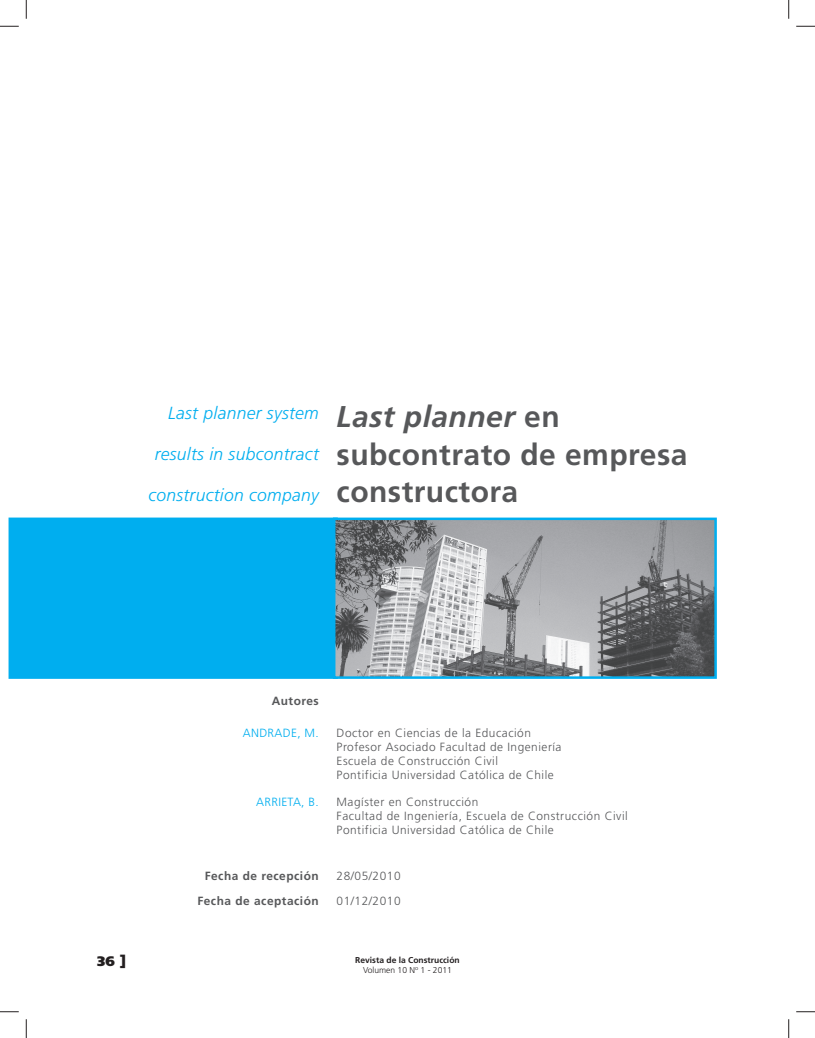
<style>
.page{position:relative;width:815px;height:1038px;background:#fff}
.page>*{position:absolute;margin:0;border:0;box-sizing:border-box;transform-origin:0 0}
.t1{font:700 30px/37.5px "Frutiger";letter-spacing:.015em;color:#57585a}
.t2{font:italic 300 17.5px "Frutiger";letter-spacing:.015em;color:#00aeef}
.t3{font:900 13.75px "Frutiger";color:#231f20}
.t4{font:300 11.88px/13.8px "Frutiger";letter-spacing:.045em;color:#57585a}
.t5{font:700 11.88px/24.8px "Frutiger";letter-spacing:.045em;color:#57585a;text-align:right}
.t6{font:300 11.88px "Frutiger";letter-spacing:.03em;color:#00aeef}
.t7{font:700 8.5px/9.6px "Frutiger";color:#231f20;text-align:center}
.s1{font-style:italic}
.s2{font-size:15px}
.s3{font-weight:300}
</style>
<div class="page">
<div style="left:10px;top:519px;width:326px;height:158px;background:#00aeef"></div>
<div style="left:9px;top:517px;width:329px;height:162px;border:2px solid #00aeef"></div>
<img style="left:336px;top:520px;width:377px;height:156px">
<div style="left:333px;top:517px;width:383px;height:162px;border:2px solid #00aeef"></div>
<svg style="left:0;top:25px;width:19px;height:2px"></svg>
<svg style="left:796px;top:25px;width:18px;height:2px"></svg>
<svg style="left:0;top:1011px;width:19px;height:1px"></svg>
<svg style="left:796px;top:1011px;width:18px;height:1px"></svg>
<svg style="left:25px;top:0;width:2px;height:19px"></svg>
<svg style="left:25px;top:1019px;width:2px;height:19px"></svg>
<svg style="left:788px;top:0;width:1px;height:19px"></svg>
<svg style="left:788px;top:1019px;width:1px;height:19px"></svg>
<h2 class="t2" style="left:168px;top:406px;width:152px">Last planner system</h2>
<h2 class="t2" style="left:155px;top:447px;width:165px">results in subcontract</h2>
<h2 class="t2" style="left:148px;top:488px;width:172px">construction company</h2>
<h1 class="t1" style="left:336px;top:400px;width:352px"><span class="s1">Last planner</span> en subcontrato de empresa constructora</h1>
<p class="t5" style="left:272px;top:690px;width:49px">Autores</p>
<p class="t6" style="left:243px;top:728px;width:77px">ANDRADE, M.</p>
<p class="t6" style="left:256px;top:797px;width:64px">ARRIETA, B.</p>
<p class="t4" style="left:336px;top:727px;width:226px">Doctor en Ciencias de la Educación Profesor Asociado Facultad de Ingeniería Escuela de Construcción Civil<br>Pontificia Universidad Católica de Chile</p>
<p class="t4" style="left:336px;top:796px;width:293px">Magíster en Construcción<br>Facultad de Ingeniería, Escuela de Construcción Civil<br>Pontificia Universidad Católica de Chile</p>
<p class="t5" style="left:197px;top:864px;width:123px">Fecha de recepción<br>Fecha de aceptación</p>
<p class="t4" style="left:336px;top:864px;width:65px;line-height:24.8px">28/05/2010<br>01/12/2010</p>
<p class="t3" style="left:97px;top:956px;width:30px">36 <span class="s2">]</span></p>
<p class="t7" style="left:355px;top:955px;width:106px">Revista de la Construcción<br><span class="s3">Volumen 10 N</span><sup>o</sup> <span class="s3">1 - 2011</span></p>
</div>
